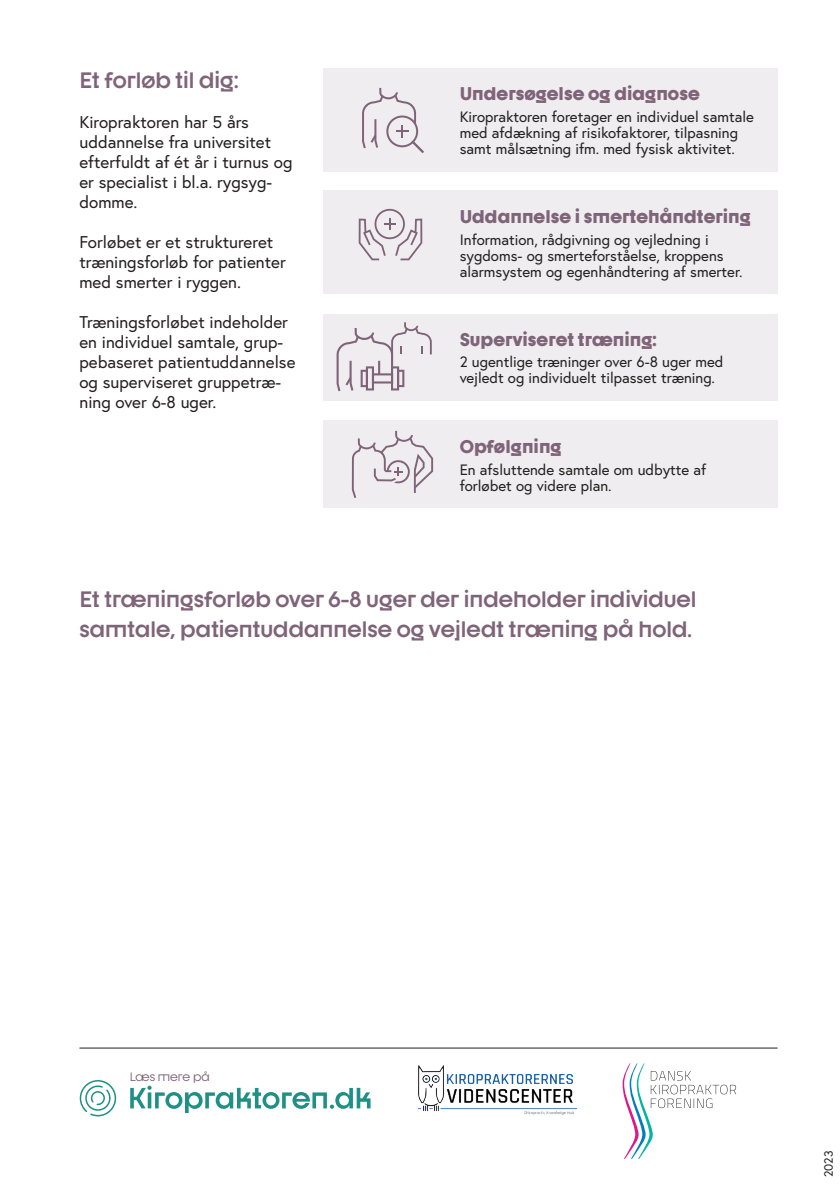
<style>
.page{position:relative;width:840px;height:1191px;background:#fff}
.page>*{position:absolute;margin:0;border:0;box-sizing:border-box;transform-origin:0 0}
.MR{font:700 22px/30px "Dystopian";color:#7f6479}
.Box_Brød{font:900 18px "Dystopian";color:#7f6479}
.Brødtekst_Europa{font:17px/20px "Europa";color:#231f20}
.Box_Brød-2{font:15px/16px "Europa";color:#231f20}
.MR-2{font:12px "Dystopian";color:#7f6479}
.Box_Brød-3{font:12px "Europa";color:#231f20}
</style>
<div class="page">
<div style="left:323px;top:68px;width:454px;height:103px;background:#efedef"></div>
<div style="left:323px;top:191px;width:454px;height:103px;background:#efedef"></div>
<div style="left:323px;top:313px;width:454px;height:87px;background:#efedef"></div>
<div style="left:323px;top:421px;width:454px;height:87px;background:#efedef"></div>
<svg style="left:362px;top:88px;width:62px;height:65px"></svg>
<svg style="left:351px;top:431px;width:82px;height:67px"></svg>
<svg style="left:358px;top:208px;width:64px;height:52px"></svg>
<svg style="left:336px;top:322px;width:95px;height:69px"></svg>
<hr style="left:79px;top:1047px;width:698px;height:1px;background:#231f20">
<svg style="left:622px;top:1063px;width:113px;height:95px"></svg>
<img style="left:417px;top:1065px;width:161px;height:50px">
<svg style="left:130px;top:1085px;width:240px;height:28px"></svg>
<svg style="left:79px;top:1080px;width:37px;height:36px"></svg>
<p class="MR" style="left:79px;top:65px;width:160px">Et forløb til dig:</p>
<p class="Brødtekst_Europa" style="left:79px;top:112px;width:214px">Kiropraktoren har 5 års uddannelse fra universitet efterfuldt af ét år i turnus og er specialist i bl.a. rygsyg&shy;domme.</p>
<p class="Brødtekst_Europa" style="left:79px;top:232px;width:208px">Forløbet er et struktureret træningsforløb for patienter med smerter i ryggen.</p>
<p class="Brødtekst_Europa" style="left:79px;top:312px;width:217px">Træningsforløbet indeholder en individuel samtale, grup&shy;pebaseret patientuddannelse og superviseret gruppetræ&shy;ning over 6-8 uger.</p>
<p class="Box_Brød" style="left:459px;top:82px;width:241px">Undersøgelse og diagnose</p>
<p class="Box_Brød-2" style="left:459px;top:108px;width:295px">Kiropraktoren foretager en individuel samtale med afdækning af risikofaktorer, tilpasning samt målsætning ifm. med fysisk aktivitet.</p>
<p class="Box_Brød" style="left:459px;top:205px;width:292px">Uddannelse i smertehåndtering</p>
<p class="Box_Brød-2" style="left:459px;top:231px;width:284px">Information, rådgivning og vejledning i sygdoms- og smerteforståelse, kroppens alarmsystem og egenhåndtering af smerter.</p>
<p class="Box_Brød" style="left:459px;top:327px;width:198px">Superviseret træning:</p>
<p class="Box_Brød-2" style="left:459px;top:354px;width:265px">2 ugentlige træninger over 6-8 uger med vejledt og individuelt tilpasset træning.</p>
<p class="Box_Brød" style="left:459px;top:435px;width:103px">Opfølgning</p>
<p class="Box_Brød-2" style="left:459px;top:461px;width:248px">En afsluttende samtale om udbytte af forløbet og videre plan.</p>
<p class="MR" style="left:79px;top:583px;width:618px">Et træningsforløb over 6-8 uger der indeholder individuel samtale, patientuddannelse og vejledt træning på hold.</p>
<p class="MR-2" style="left:130px;top:1070px;width:82px">Læs mere på</p>
<p class="Box_Brød-3" style="left:820px;top:1177px;width:28px;rotate:-90deg">2023</p>
</div>
